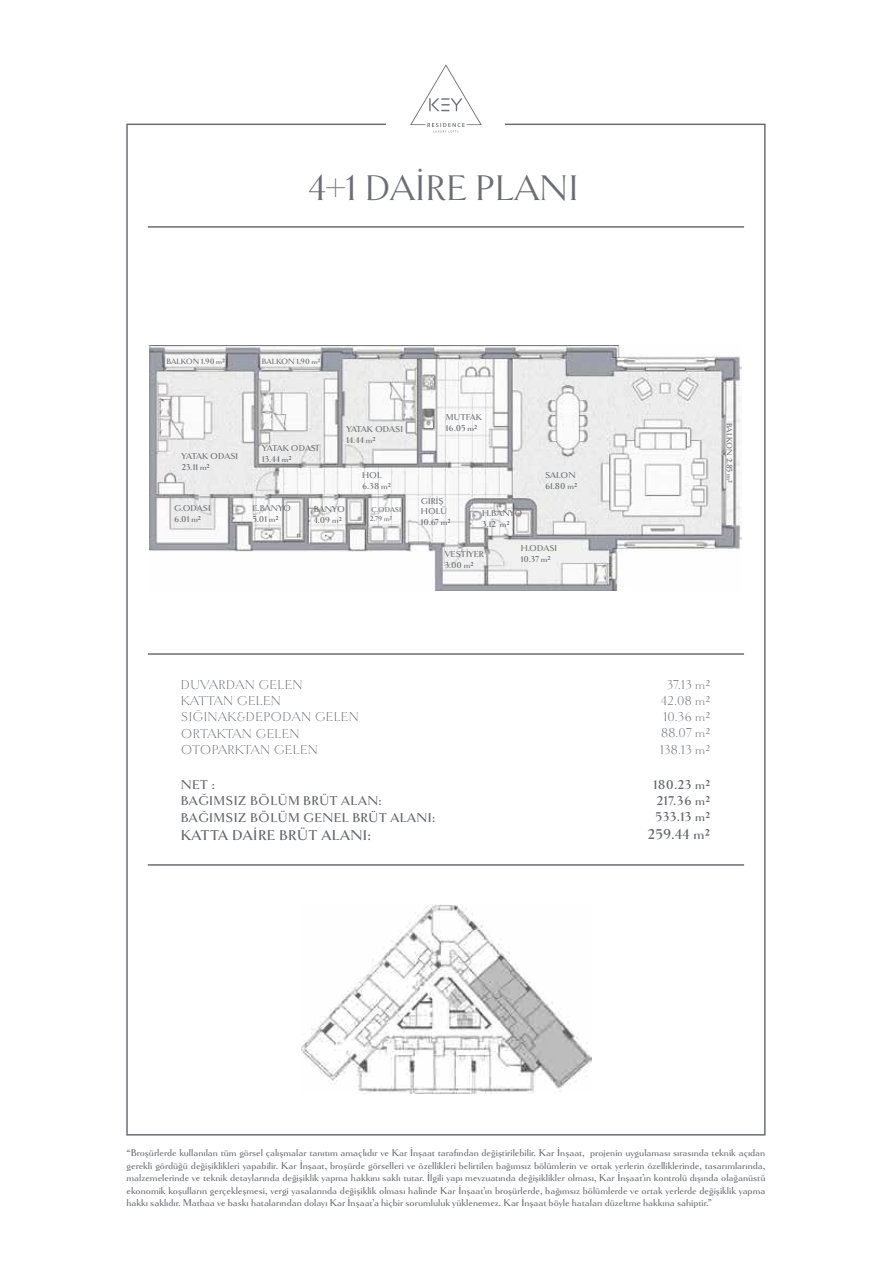
<style>
.page{position:relative;width:893px;height:1263px;background:#fff}
.page>*{position:absolute;margin:0;border:0;box-sizing:border-box;transform-origin:0 0}
.t1{font:37.5px "Goldenbook";color:#6c6e74}
.t2{font:700 15px "Goldenbook";letter-spacing:.025em;color:#64666b}
.t3{font:300 13.5px/16.2px "Goldenbook";letter-spacing:.025em;color:#64666b;text-align:center}
.t4{font:700 13.5px/16.2px "Goldenbook";letter-spacing:.025em;color:#64666b;text-align:justify}
.t5{font:700 10.5px/12.6px "Goldenbook";color:#6c6e74;text-align:justify}
.t6{font:700 9px/10.8px "Goldenbook";color:#6c6e74}
.t7{font:700 8.1px "Goldenbook";color:#6c6e74}
.t8{font:700 7.5px/9px "Goldenbook";color:#6c6e74}
</style>
<div class="page">
<hr style="left:148px;top:653px;width:596px;height:2px;background:#6c6e74">
<hr style="left:148px;top:864px;width:596px;height:2px;background:#6c6e74">
<hr style="left:148px;top:226px;width:596px;height:2px;background:#6c6e74">
<svg style="left:410px;top:64px;width:72px;height:69px"></svg>
<img style="left:301px;top:904px;width:291px;height:190px">
<img style="left:150px;top:346px;width:592px;height:245px">
<h1 class="t1" style="left:308px;top:166px;width:272px">4+1 DAİRE PLANI</h1>
<p class="t7" style="left:166px;top:356px;width:60px">BALKON 1.90 m2</p>
<p class="t7" style="left:262px;top:356px;width:60px">BALKON 1.90 m2</p>
<p class="t6" style="left:346px;top:424px;width:58px">YATAK ODASI<br>14.44 m2</p>
<p class="t6" style="left:446px;top:412px;width:38px">MUTFAK<br>16.05 m2</p>
<p class="t6" style="left:182px;top:451px;width:58px">YATAK ODASI<br>23.11 m2</p>
<p class="t6" style="left:262px;top:443px;width:58px">YATAK ODASI<br>13.44 m2</p>
<p class="t6" style="left:362px;top:470px;width:30px">HOL<br>6.38 m2</p>
<p class="t6" style="left:545px;top:470px;width:34px">SALON<br>61.80 m2</p>
<p class="t6" style="left:174px;top:503px;width:38px">G.ODASI<br>6.01 m2</p>
<p class="t6" style="left:252px;top:503px;width:40px">E.BANYO<br>5.01 m2</p>
<p class="t6" style="left:314px;top:504px;width:33px">BANYO<br>4.09 m2</p>
<p class="t8" style="left:370px;top:505px;width:33px">Ç.ODASI<br>2.79 m2</p>
<p class="t6" style="left:421px;top:495px;width:31px">GİRİŞ<br>HOLÜ<br>10.67 m2</p>
<p class="t6" style="left:482px;top:508px;width:42px">H.BANYO<br>3.12 m2</p>
<p class="t6" style="left:445px;top:549px;width:41px">VESTİYER<br>3.00 m2</p>
<p class="t6" style="left:521px;top:543px;width:38px">H.ODASI<br>10.37 m2</p>
<p class="t3" style="left:181px;top:677px;width:179px;text-align:left">DUVARDAN GELEN<br>KATTAN GELEN<br>SIĞINAK&amp;DEPODAN GELEN<br>ORTAKTAN GELEN<br>OTOPARKTAN GELEN</p>
<p class="t4" style="left:181px;top:777px;width:256px;text-align:left">NET :<br>BAĞIMSIZ BÖLÜM BRÜT ALAN:<br>BAĞIMSIZ BÖLÜM GENEL BRÜT ALANI:</p>
<h2 class="t2" style="left:181px;top:826px;width:192px">KATTA DAİRE BRÜT ALANI:</h2>
<p class="t7" style="left:734px;top:423px;width:62px;rotate:90deg">BALKON 2.85 m2</p>
<p class="t3" style="left:660px;top:676px;width:52px">37.13 m2<br>42.08 m2<br>10.36 m2<br>88.07 m2<br>138.13 m2</p>
<p class="t4" style="left:653px;top:777px;width:58px">180.23 m2<br>217.36 m2<br>533.13 m2</p>
<h2 class="t2" style="left:647px;top:826px;width:64px">259.44 m2</h2>
<p class="t5" style="left:126px;top:1146px;width:640px">“Broşürlerde kullanılan tüm görsel çalışmalar tanıtım amaçlıdır ve Kar İnşaat tarafından değiştirilebilir. Kar İnşaat, projenin uygulaması sırasında teknik açıdan gerekli gördüğü değişiklikleri yapabilir. Kar İnşaat, broşürde görselleri ve özellikleri belirtilen bağımsız bölümlerin ve ortak yerlerin özelliklerinde, tasarımlarında, malzemelerinde ve teknik detaylarında değişiklik yapma hakkını saklı tutar. İlgili yapı mevzuatında değişiklikler olması, Kar İnşaat’ın kontrolü dışında olağanüstü ekonomik koşulların gerçekleşmesi, vergi yasalarında değişiklik olması halinde Kar İnşaat’ın broşürlerde, bağımsız bölümlerde ve ortak yerlerde değişiklik yapma hakkı saklıdır. Matbaa ve baskı hatalarından dolayı Kar İnşaat’a hiçbir sorumluluk yüklenemez. Kar İnşaat böyle hataları düzeltme hakkına sahiptir.”</p>
</div>
